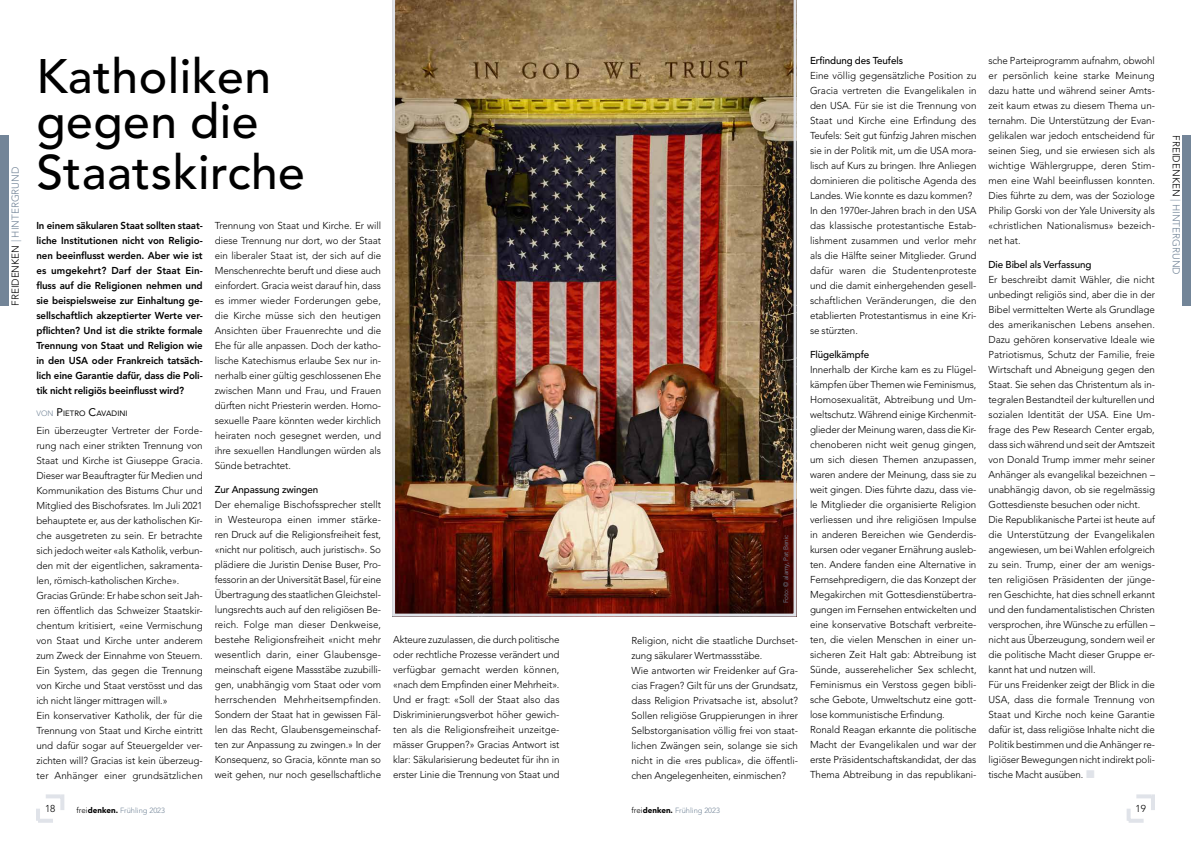
<style>
.page{position:relative;width:1191px;height:842px;background:#fff}
.page>*{position:absolute;margin:0;border:0;box-sizing:border-box;transform-origin:0 0}
.t1{font:500 48px/45px "Avenir LT Std";letter-spacing:.01em;color:#000}
.t2{font:300 10px/15px "Avenir LT Std";letter-spacing:-.005em;color:#000}
.t3{font:800 10px/15px "Avenir LT Std";letter-spacing:-.01em;color:#000;text-align:justify}
.t4{font:500 10px "Avenir LT Std";letter-spacing:-.01em;color:#000}
.t5{font:300 10px "Avenir LT Std";color:#738598}
.t6{font:7.7px "Avenir LT Std";letter-spacing:.015em;color:#000}
.t7{font:300 7.5px "Avenir LT Std";color:#738598}
.t8{font:6.5px "Avenir LT Std";letter-spacing:-.01em;color:#738598}
.s1{color:#000}
.s2{font-weight:300;color:#738598}
.s3{font-size:11px}
.s4{color:#e0e3e9}
.s5{font-size:8px;color:#000}
.s6{font-weight:900;font-size:8px;color:#000}
</style>
<div class="page">
<div style="left:1126px;top:794px;width:29px;height:29px;border:4px dashed #e0e3e9"></div>
<div style="left:36px;top:794px;width:28px;height:29px;border:4px dashed #e0e3e9"></div>
<div style="left:1182px;top:135px;width:9px;height:171px;background:#738598"></div>
<div style="left:0;top:135px;width:9px;height:171px;background:#738598"></div>
<img style="left:392px;top:0;width:404px;height:617px">
<p class="t5" style="left:10px;top:306px;width:141px;rotate:-90deg"><span class="s1">FREIDENKEN</span> | HINTERGRUND</p>
<h1 class="t1" style="left:36px;top:55px;width:236px">Katholiken gegen die</h1>
<h1 class="t1" style="left:36px;top:151px;width:270px">Staatskirche</h1>
<p class="t3" style="left:36px;top:218px;width:168px">In einem säkularen Staat sollten staat&shy;liche Institutionen nicht von Religio&shy;nen beeinflusst werden. Aber wie ist es umgekehrt? Darf der Staat Ein&shy;fluss auf die Religionen nehmen und sie beispielsweise zur Einhaltung ge&shy;sellschaftlich akzeptierter Werte ver&shy;pflichten? Und ist die strikte formale Trennung von Staat und Religion wie in den USA oder Frankreich tatsäch&shy;lich eine Garantie dafür, dass die Poli&shy;tik nicht religiös beeinflusst wird?</p>
<p class="t6" style="left:36px;top:409px;width:93px"><span class="s2">VON</span> <span class="s3">P</span>IETRO <span class="s3">C</span>AVADINI</p>
<p class="t2" style="left:36px;top:423px;width:168px">Ein überzeugter Vertreter der Forde&shy;rung nach einer strikten Trennung von Staat und Kirche ist Giuseppe Gracia.<br>Dieser war Beauftragter für Medien und Kommunikation des Bistums Chur und Mitglied des Bischofsrates. Im Juli 2021 behauptete er, aus der katholischen Kir&shy;che ausgetreten zu sein. Er betrachte sich jedoch weiter «als Katholik, verbun&shy;den mit der eigentlichen, sakramenta&shy;len, römisch-katholischen Kirche».<br>Gracias Gründe: Er habe schon seit Jah&shy;ren öffentlich das Schweizer Staatskir&shy;chentum kritisiert, «eine Vermischung von Staat und Kirche unter anderem zum Zweck der Einnahme von Steuern.<br>Ein System, das gegen die Trennung von Kirche und Staat verstösst und das ich nicht länger mittragen will.»<br>Ein konservativer Katholik, der für die Trennung von Staat und Kirche eintritt und dafür sogar auf Steuergelder ver&shy;zichten will? Gracias ist kein überzeug&shy;ter Anhänger einer grundsätzlichen</p>
<p class="t2" style="left:215px;top:218px;width:168px;text-align:justify">Trennung von Staat und Kirche. Er will diese Trennung nur dort, wo der Staat ein liberaler Staat ist, der sich auf die Menschenrechte beruft und diese auch einfordert. Gracia weist darauf hin, dass es immer wieder Forderungen gebe, die Kirche müsse sich den heutigen Ansichten über Frauenrechte und die Ehe für alle anpassen. Doch der katho&shy;lische Katechismus erlaube Sex nur in&shy;nerhalb einer gültig geschlossenen Ehe zwischen Mann und Frau, und Frauen dürften nicht Priesterin werden. Homo&shy;sexuelle Paare könnten weder kirchlich heiraten noch gesegnet werden, und ihre sexuellen Handlungen würden als Sünde betrachtet.</p>
<p class="t4" style="left:215px;top:483px;width:105px">Zur Anpassung zwingen</p>
<p class="t2" style="left:215px;top:497px;width:168px;text-align:justify">Der ehemalige Bischofssprecher stellt in Westeuropa einen immer stärke&shy;ren Druck auf die Religionsfreiheit fest, «nicht nur politisch, auch juristisch». So plädiere die Juristin Denise Buser, Pro&shy;fessorin an der Universität Basel, für eine Übertragung des staatlichen Gleichstel&shy;lungsrechts auch auf den religiösen Be&shy;reich. Folge man dieser Denkweise, bestehe Religionsfreiheit «nicht mehr wesentlich darin, einer Glaubensge&shy;meinschaft eigene Massstäbe zuzubilli&shy;gen, unabhängig vom Staat oder vom herrschenden Mehrheitsempfinden.<br>Sondern der Staat hat in gewissen Fäl&shy;len das Recht, Glaubensgemeinschaf&shy;ten zur Anpassung zu zwingen.» In der Konsequenz, so Gracia, könnte man so weit gehen, nur noch gesellschaftliche</p>
<p class="t2" style="left:393px;top:632px;width:168px;text-align:justify">Akteure zuzulassen, die durch politische oder rechtliche Prozesse verändert und verfügbar gemacht werden können, «nach dem Empfinden einer Mehrheit».<br>Und er fragt: «Soll der Staat also das Diskriminierungsverbot höher gewich&shy;ten als die Religionsfreiheit unzeitge&shy;mässer Gruppen?» Gracias Antwort ist klar: Säkularisierung bedeutet für ihn in erster Linie die Trennung von Staat und</p>
<p class="t8" style="left:782px;top:603px;width:70px;rotate:-90deg">Foto: © alamy, Pat Benic</p>
<p class="t2" style="left:631px;top:633px;width:168px">Religion, nicht die staatliche Durchset&shy;zung säkularer Wertmassstäbe.<br>Wie antworten wir Freidenker auf Gra&shy;cias Fragen? Gilt für uns der Grundsatz, dass Religion Privatsache ist, absolut?<br>Sollen religiöse Gruppierungen in ihrer Selbstorganisation völlig frei von staat&shy;lichen Zwängen sein, solange sie sich nicht in die «res publica», die öffentli&shy;chen Angelegenheiten, einmischen?</p>
<p class="t4" style="left:810px;top:55px;width:95px">Erfindung des Teufels</p>
<p class="t2" style="left:810px;top:68px;width:168px">Eine völlig gegensätzliche Position zu Gracia vertreten die Evangelikalen in den USA. Für sie ist die Trennung von Staat und Kirche eine Erfindung des Teufels: Seit gut fünfzig Jahren mischen sie in der Politik mit, um die USA mora&shy;lisch auf Kurs zu bringen. Ihre Anliegen dominieren die politische Agenda des Landes. Wie konnte es dazu kommen?<br>In den 1970er-Jahren brach in den USA das klassische protestantische Estab&shy;lishment zusammen und verlor mehr als die Hälfte seiner Mitglieder. Grund dafür waren die Studentenproteste und die damit einhergehenden gesell&shy;schaftlichen Veränderungen, die den etablierten Protestantismus in eine Kri&shy;se stürzten.</p>
<p class="t4" style="left:810px;top:348px;width:61px">Flügelkämpfe</p>
<p class="t2" style="left:810px;top:362px;width:168px">Innerhalb der Kirche kam es zu Flügel&shy;kämpfen über Themen wie Feminismus, Homosexualität, Abtreibung und Um&shy;weltschutz. Während einige Kirchenmit&shy;glieder der Meinung waren, dass die Kir&shy;chenoberen nicht weit genug gingen, um sich diesen Themen anzupassen, waren andere der Meinung, dass sie zu weit gingen. Dies führte dazu, dass vie&shy;le Mitglieder die organisierte Religion verliessen und ihre religiösen Impulse in anderen Bereichen wie Genderdis&shy;kursen oder veganer Ernährung ausleb&shy;ten. Andere fanden eine Alternative in Fernsehpredigern, die das Konzept der Megakirchen mit Gottesdienstübertra&shy;gungen im Fernsehen entwickelten und eine konservative Botschaft verbreite&shy;ten, die vielen Menschen in einer un&shy;sicheren Zeit Halt gab: Abtreibung ist Sünde, ausserehelicher Sex schlecht, Feminismus ein Verstoss gegen bibli&shy;sche Gebote, Umweltschutz eine gott&shy;lose kommunistische Erfindung.<br>Ronald Reagan erkannte die politische Macht der Evangelikalen und war der erste Präsidentschaftskandidat, der das Thema Abtreibung in das republikani-</p>
<p class="t2" style="left:988px;top:53px;width:168px;text-align:justify">sche Parteiprogramm aufnahm, obwohl er persönlich keine starke Meinung dazu hatte und während seiner Amts&shy;zeit kaum etwas zu diesem Thema un&shy;ternahm. Die Unterstützung der Evan&shy;gelikalen war jedoch entscheidend für seinen Sieg, und sie erwiesen sich als wichtige Wählergruppe, deren Stim&shy;men eine Wahl beeinflussen konnten.<br>Dies führte zu dem, was der Soziologe Philip Gorski von der Yale University als «christlichen Nationalismus» bezeich&shy;net hat.</p>
<p class="t4" style="left:988px;top:258px;width:104px">Die Bibel als Verfassung</p>
<p class="t2" style="left:988px;top:272px;width:168px">Er beschreibt damit Wähler, die nicht unbedingt religiös sind, aber die in der Bibel vermittelten Werte als Grundlage des amerikanischen Lebens ansehen.<br>Dazu gehören konservative Ideale wie Patriotismus, Schutz der Familie, freie Wirtschaft und Abneigung gegen den Staat. Sie sehen das Christentum als in&shy;tegralen Bestandteil der kulturellen und sozialen Identität der USA. Eine Um&shy;frage des Pew Research Center ergab, dass sich während und seit der Amtszeit von Donald Trump immer mehr seiner Anhänger als evangelikal bezeichnen – unabhängig davon, ob sie regelmässig Gottesdienste besuchen oder nicht.<br>Die Republikanische Partei ist heute auf die Unterstützung der Evangelikalen angewiesen, um bei Wahlen erfolgreich zu sein. Trump, einer der am wenigs&shy;ten religiösen Präsidenten der jünge&shy;ren Geschichte, hat dies schnell erkannt und den fundamentalistischen Christen versprochen, ihre Wünsche zu erfüllen – nicht aus Überzeugung, sondern weil er die politische Macht dieser Gruppe er&shy;kannt hat und nutzen will.<br>Für uns Freidenker zeigt der Blick in die USA, dass die formale Trennung von Staat und Kirche noch keine Garantie dafür ist, dass religiöse Inhalte nicht die Politik bestimmen und die Anhänger re&shy;ligiöser Bewegungen nicht indirekt poli&shy;tische Macht ausüben. <span class="s4">■</span></p>
<p class="t2" style="left:45px;top:801px;width:12px">18</p>
<p class="t7" style="left:77px;top:806px;width:90px"><span class="s5">frei</span><span class="s6">denken.</span> Frühling 2023</p>
<p class="t7" style="left:631px;top:806px;width:90px"><span class="s5">frei</span><span class="s6">denken.</span> Frühling 2023</p>
<p class="t2" style="left:1135px;top:801px;width:12px">19</p>
<p class="t5" style="left:1182px;top:135px;width:141px;rotate:90deg"><span class="s1">FREIDENKEN</span> | HINTERGRUND</p>
</div>
